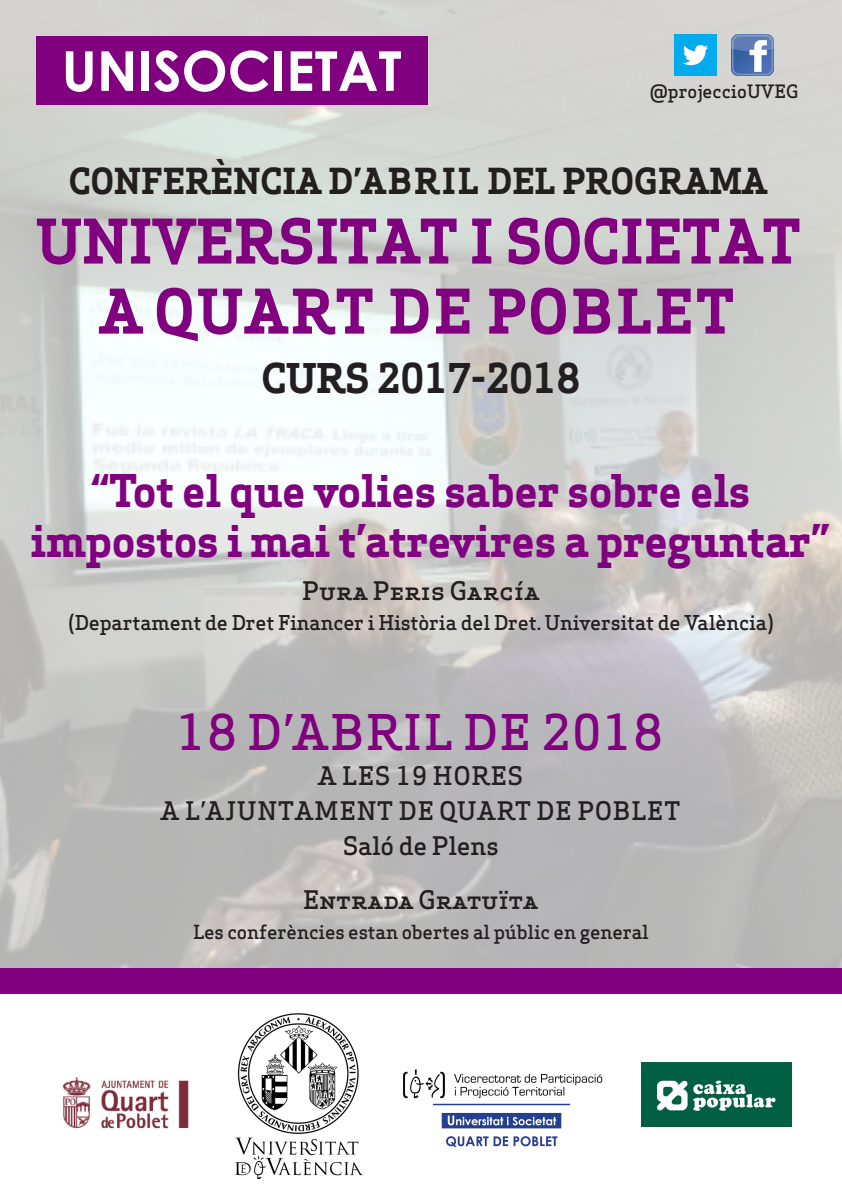
<style>
.page{position:relative;width:842px;height:1191px;background:#fff}
.page>*{position:absolute;margin:0;border:0;box-sizing:border-box;transform-origin:0 0}
.t1{font:700 60px "Apex Serif";color:#800080}
.t2{font:700 60px "Apex Serif";letter-spacing:.05em;color:#800080}
.t3{font:700 55px "Century Gothic";color:#fff}
.t4{font:500 48px "Apex Serif";letter-spacing:.04em;color:#800080}
.t5{font:700 44px/50px "Apex Serif";letter-spacing:-.01em;color:#800080;text-align:center}
.t6{font:700 40px "Apex Serif";letter-spacing:-.01em;color:#231f20}
.t7{font:700 35px "Apex Serif";color:#231f20}
.t8{font:500 25px "Apex Serif";letter-spacing:-.01em;color:#231f20}
.t9{font:500 25px "Apex Serif";letter-spacing:.04em;color:#231f20}
.t10{font:500 20px "Apex Serif";letter-spacing:-.01em;color:#231f20}
.t11{font:500 19px "Apex Serif";letter-spacing:-.01em;color:#231f20}
.t12{font:500 18px "Apex Serif";color:#231f20}
</style>
<div class="page">
<img style="left:0;top:0;width:842px;height:968px">
<div style="left:0;top:968px;width:842px;height:26px;background:#800080"></div>
<div style="left:36px;top:36px;width:391px;height:69px;background:#800080"></div>
<img style="left:403px;top:1069px;width:200px;height:78px">
<img style="left:235px;top:1013px;width:127px;height:165px">
<img style="left:642px;top:1062px;width:150px;height:64px">
<img style="left:62px;top:1077px;width:127px;height:52px">
<img style="left:731px;top:34px;width:42px;height:42px">
<img style="left:675px;top:34px;width:42px;height:42px">
<p class="t3" style="left:62px;top:29px;width:341px">UNISOCIETAT</p>
<p class="t12" style="left:650px;top:80px;width:150px">@projeccioUVEG</p>
<p class="t7" style="left:69px;top:158px;width:700px">CONFERÈNCIA D’ABRIL DEL PROGRAMA</p>
<p class="t1" style="left:36px;top:203px;width:766px">UNIVERSITAT I SOCIETAT</p>
<p class="t2" style="left:99px;top:273px;width:636px">A QUART DE POBLET</p>
<p class="t6" style="left:261px;top:353px;width:320px">CURS 2017-2018</p>
<p class="t5" style="left:31px;top:465px;width:800px">“Tot el que volies saber sobre els impostos i mai t’atrevires a preguntar”</p>
<p class="t8" style="left:302px;top:575px;width:239px">Pura Peris García</p>
<p class="t10" style="left:68px;top:610px;width:707px">(Departament de Dret Financer i Història del Dret. Universitat de València)</p>
<p class="t4" style="left:177px;top:702px;width:487px">18 D’ABRIL DE 2018</p>
<p class="t9" style="left:318px;top:760px;width:207px">A LES 19 HORES</p>
<p class="t9" style="left:161px;top:795px;width:521px">A L’AJUNTAMENT DE QUART DE POBLET</p>
<p class="t8" style="left:343px;top:830px;width:157px">Saló de Plens</p>
<p class="t8" style="left:303px;top:884px;width:237px">Entrada Gratuïta</p>
<p class="t11" style="left:193px;top:920px;width:457px">Les conferències estan obertes al públic en general</p>
</div>
